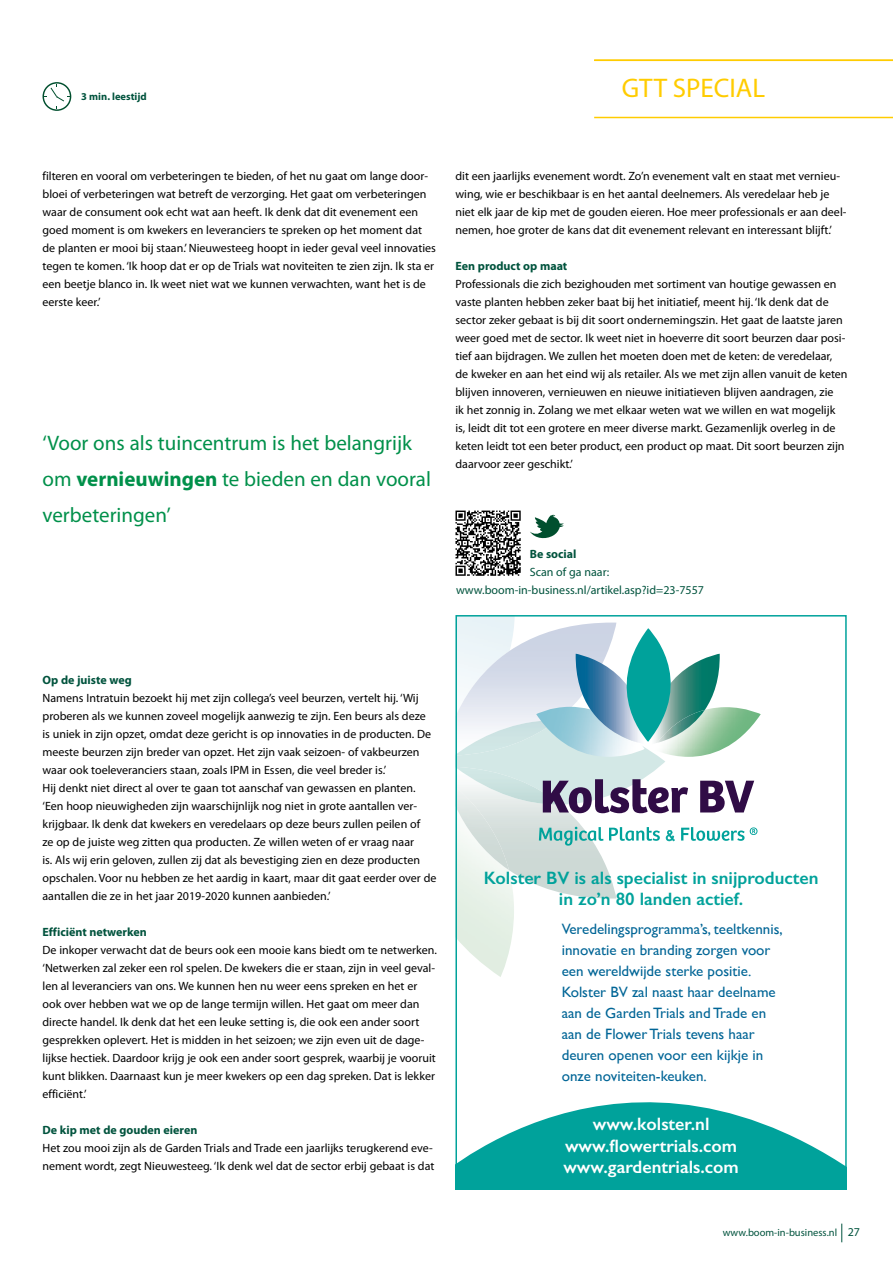
<style>
.page{position:relative;width:893px;height:1263px;background:#fff}
.page>*{position:absolute;margin:0;border:0;box-sizing:border-box;transform-origin:0 0}
.t1{font:27px "Myriad Pro";color:#fc0}
.t2{font:21px/36px "Myriad Pro";color:#00904a}
.t3{font:600 18px/21.6px "Gill Sans";color:#00a29b;text-align:center}
.t4{font:600 18px/21.6px "Gill Sans";color:#fff;text-align:center}
.t5{font:15px/21px "Gill Sans";color:#006596}
.t6{font:12px/18px "Myriad Pro";color:#000}
.t7{font:700 12px "Myriad Pro";color:#00533d}
.t8{font:12px/18px "Myriad Pro";color:#00533d}
.t9{font:10.5px "Myriad Pro";color:#00533d}
.t10{font:700 10.5px "Myriad Pro";color:#00533d}
.s1{font-weight:700}
.s2{font-size:12px}
</style>
<div class="page">
<svg style="left:841px;top:1223px;width:1px;height:19px"></svg>
<svg style="left:43px;top:82px;width:28px;height:29px"></svg>
<img style="left:458px;top:618px;width:57px;height:4px">
<img style="left:458px;top:899px;width:56px;height:78px">
<img style="left:458px;top:813px;width:158px;height:86px">
<img style="left:458px;top:813px;width:51px;height:57px">
<img style="left:458px;top:622px;width:158px;height:6px">
<img style="left:754px;top:712px;width:7px;height:11px">
<svg style="left:458px;top:628px;width:296px;height:185px"></svg>
<svg style="left:539px;top:827px;width:121px;height:19px"></svg>
<svg style="left:681px;top:827px;width:76px;height:14px"></svg>
<svg style="left:666px;top:830px;width:9px;height:11px"></svg>
<svg style="left:458px;top:1102px;width:386px;height:84px;fill:#00a29b"></svg>
<div style="left:455px;top:615px;width:392px;height:574px;border:2px solid #00a29b"></div>
<hr style="left:594px;top:117px;width:299px;height:1px;background:#fc0">
<hr style="left:594px;top:60px;width:299px;height:1px;background:#fc0">
<svg style="left:455px;top:511px;width:66px;height:65px"></svg>
<svg style="left:530px;top:515px;width:34px;height:23px"></svg>
<p class="t10" style="left:81px;top:90px;width:67px">3 min. leestijd</p>
<h1 class="t1" style="left:622px;top:71px;width:145px">GTT SPECIAL</h1>
<p class="t6" style="left:43px;top:167px;width:395px">filteren en vooral om verbeteringen te bieden, of het nu gaat om lange door&shy;bloei of verbeteringen wat betreft de verzorging. Het gaat om verbeteringen waar de consument ook echt wat aan heeft. Ik denk dat dit evenement een goed moment is om kwekers en leveranciers te spreken op het moment dat de planten er mooi bij staan.’ Nieuwesteeg hoopt in ieder geval veel innovaties tegen te komen. ‘Ik hoop dat er op de Trials wat noviteiten te zien zijn. Ik sta er een beetje blanco in. Ik weet niet wat we kunnen verwachten, want het is de eerste keer.’</p>
<h2 class="t2" style="left:43px;top:425px;width:390px">‘Voor ons als tuincentrum is het belangrijk om <span class="s1">vernieuwingen</span> te bieden en dan vooral verbeteringen’</h2>
<p class="t6" style="left:455px;top:167px;width:392px">dit een jaarlijks evenement wordt. Zo’n evenement valt en staat met vernieu&shy;wing, wie er beschikbaar is en het aantal deelnemers. Als veredelaar heb je niet elk jaar de kip met de gouden eieren. Hoe meer professionals er aan deel&shy;nemen, hoe groter de kans dat dit evenement relevant en interessant blijft.’</p>
<p class="t7" style="left:455px;top:258px;width:113px">Een product op maat</p>
<p class="t6" style="left:455px;top:275px;width:394px">Professionals die zich bezighouden met sortiment van houtige gewassen en vaste planten hebben zeker baat bij het initiatief, meent hij. ‘Ik denk dat de sector zeker gebaat is bij dit soort ondernemingszin. Het gaat de laatste jaren weer goed met de sector. Ik weet niet in hoeverre dit soort beurzen daar posi&shy;tief aan bijdragen. We zullen het moeten doen met de keten: de veredelaar, de kweker en aan het eind wij als retailer. Als we met zijn allen vanuit de keten blijven innoveren, vernieuwen en nieuwe initiatieven blijven aandragen, zie<br>ik het zonnig in. Zolang we met elkaar weten wat we willen en wat mogelijk is, leidt dit tot een grotere en meer diverse markt. Gezamenlijk overleg in de keten leidt tot een beter product, een product op maat. Dit soort beurzen zijn daarvoor zeer geschikt.’</p>
<p class="t7" style="left:530px;top:546px;width:48px">Be social</p>
<p class="t8" style="left:456px;top:563px;width:249px;text-indent:74px">Scan of ga naar: www.boom-in-business.nl/artikel.asp?id=23-7557</p>
<p class="t7" style="left:43px;top:672px;width:91px">Op de juiste weg</p>
<p class="t6" style="left:43px;top:689px;width:395px">Namens Intratuin bezoekt hij met zijn collega’s veel beurzen, vertelt hij. ‘Wij proberen als we kunnen zoveel mogelijk aanwezig te zijn. Een beurs als deze<br>is uniek in zijn opzet, omdat deze gericht is op innovaties in de producten. De meeste beurzen zijn breder van opzet. Het zijn vaak seizoen- of vakbeurzen waar ook toeleveranciers staan, zoals IPM in Essen, die veel breder is.’<br>Hij denkt niet direct al over te gaan tot aanschaf van gewassen en planten. ‘Een hoop nieuwigheden zijn waarschijnlijk nog niet in grote aantallen ver&shy;krijgbaar. Ik denk dat kwekers en veredelaars op deze beurs zullen peilen of<br>ze op de juiste weg zitten qua producten. Ze willen weten of er vraag naar<br>is. Als wij erin geloven, zullen zij dat als bevestiging zien en deze producten opschalen. Voor nu hebben ze het aardig in kaart, maar dit gaat eerder over de aantallen die ze in het jaar 2019-2020 kunnen aanbieden.’</p>
<p class="t7" style="left:43px;top:924px;width:106px">Efficiënt netwerken</p>
<p class="t6" style="left:43px;top:941px;width:396px">De inkoper verwacht dat de beurs ook een mooie kans biedt om te netwerken. ‘Netwerken zal zeker een rol spelen. De kwekers die er staan, zijn in veel geval&shy;len al leveranciers van ons. We kunnen hen nu weer eens spreken en het er ook over hebben wat we op de lange termijn willen. Het gaat om meer dan directe handel. Ik denk dat het een leuke setting is, die ook een ander soort gesprekken oplevert. Het is midden in het seizoen; we zijn even uit de dage&shy;lijkse hectiek. Daardoor krijg je ook een ander soort gesprek, waarbij je vooruit kunt blikken. Daarnaast kun je meer kwekers op een dag spreken. Dat is lekker efficiënt.’</p>
<p class="t7" style="left:43px;top:1122px;width:156px">De kip met de gouden eieren</p>
<p class="t6" style="left:43px;top:1139px;width:393px">Het zou mooi zijn als de Garden Trials and Trade een jaarlijks terugkerend eve&shy;nement wordt, zegt Nieuwesteeg. ‘Ik denk wel dat de sector erbij gebaat is dat</p>
<h3 class="t3" style="left:484px;top:867px;width:336px">Kolster BV is als specialist in snijproducten in zo’n 80 landen actief.</h3>
<p class="t5" style="left:562px;top:919px;width:222px">Veredelingsprogramma’s, teeltkennis, innovatie en branding zorgen voor een wereldwijde sterke positie.<br>Kolster BV zal naast haar deelname aan de Garden Trials and Trade en aan de Flower Trials tevens haar deuren openen voor een kijkje in onze noviteiten-keuken.</p>
<h3 class="t4" style="left:563px;top:1113px;width:177px">www.kolster.nl www.flowertrials.com www.gardentrials.com</h3>
<p class="t9" style="left:723px;top:1226px;width:139px">www.boom-in-business.nl <span class="s2">27</span></p>
</div>
